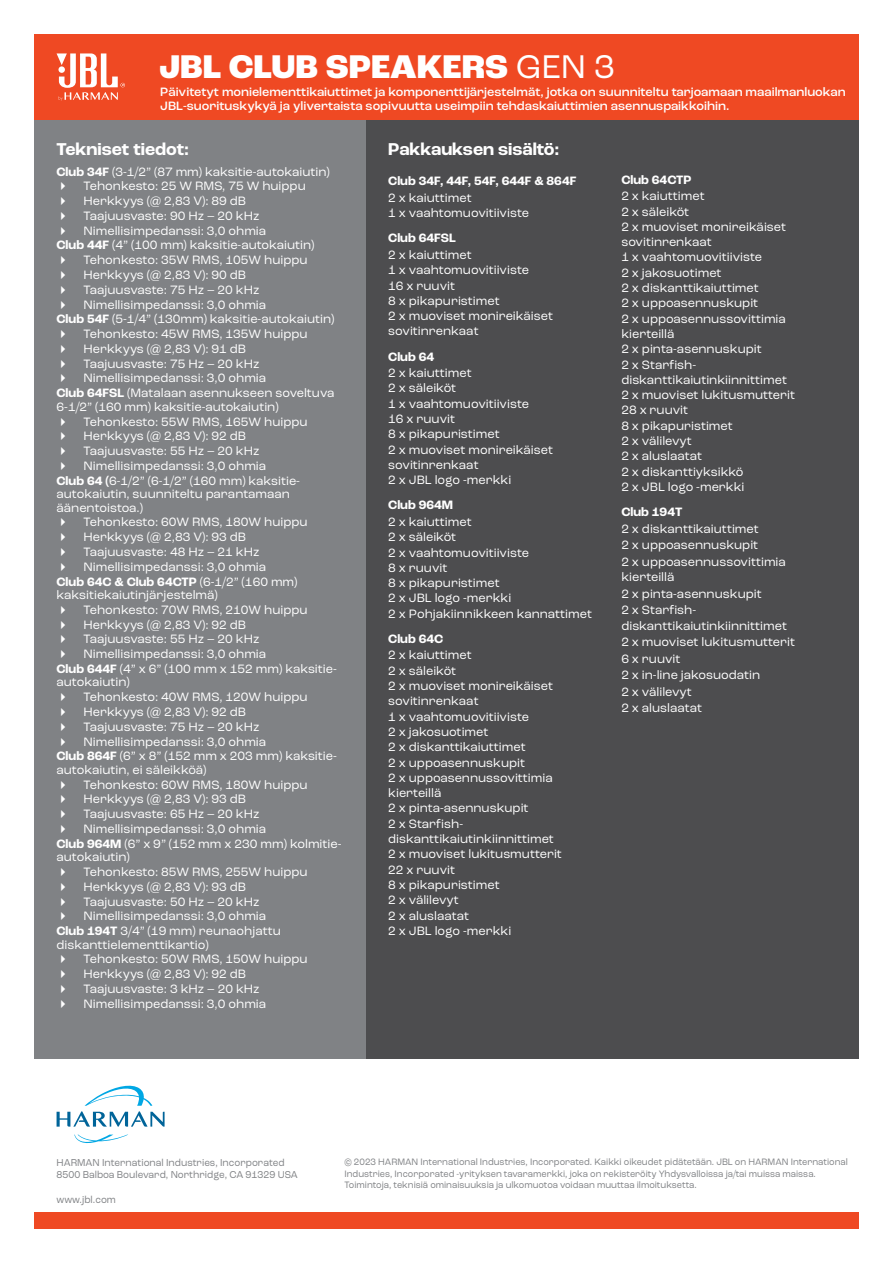
<style>
.page{position:relative;width:893px;height:1263px;background:#fff}
.page>*{position:absolute;margin:0;border:0;box-sizing:border-box;transform-origin:0 0}
.t1{font:800 34.5px "Roc Grotesk";color:#fff}
.t2{font:700 18px "Roc Grotesk";color:#fff}
.t3{font:12.75px/15.3px "Roc Grotesk";color:#fff}
.t4{font:500 12.75px/13.5px "Roc Grotesk";color:#fff}
.t5{font:700 12.75px "Roc Grotesk";color:#fff}
.t6{font:10.5px/12.6px "Roc Grotesk";color:#808285;scale:.94 1}
.t7{font:9.75px/11.7px "Roc Grotesk";color:#808285;scale:.94 1}
.s1{font-weight:400}
.s2{font-weight:700}
</style>
<div class="page">
<div style="left:34px;top:1213px;width:825px;height:16px;background:#ef4923"></div>
<div style="left:366px;top:119px;width:493px;height:940px;background:#4d4d4f"></div>
<div style="left:34px;top:119px;width:332px;height:940px;background:#808285"></div>
<svg style="left:74px;top:1134px;width:54px;height:9px"></svg>
<svg style="left:57px;top:1085px;width:108px;height:42px"></svg>
<div style="left:34px;top:34px;width:825px;height:85px;background:#ef4923"></div>
<svg style="left:57px;top:53px;width:68px;height:48px"></svg>
<h1 class="t1" style="left:159px;top:45px;width:457px">JBL CLUB SPEAKERS <span class="s1">GEN 3</span></h1>
<p class="t4" style="left:160px;top:85px;width:687px">Päivitetyt monielementtikaiuttimet ja komponenttijärjestelmät, jotka on suunniteltu tarjoamaan maailmanluokan<br>JBL-suorituskykyä ja ylivertaista sopivuutta useimpiin tehdaskaiuttimien asennuspaikkoihin.</p>
<h2 class="t2" style="left:57px;top:138px;width:134px">Tekniset tiedot:</h2>
<p class="t3" style="left:57px;top:164px;width:275px"><span class="s2">Club 34F</span> (3-1/2” (87 mm) kaksitie-autokaiutin)</p>
<p class="t3" style="left:84px;top:178px;width:224px">Tehonkesto: 25 W RMS, 75 W huippu</p>
<p class="t3" style="left:84px;top:193px;width:164px">Herkkyys (@ 2,83 V): 89 dB</p>
<p class="t3" style="left:84px;top:208px;width:177px">Taajuusvaste: 90 Hz – 20 kHz</p>
<p class="t3" style="left:84px;top:223px;width:184px">Nimellisimpedanssi: 3,0 ohmia</p>
<p class="t3" style="left:57px;top:238px;width:259px"><span class="s2">Club 44F</span> (4” (100 mm) kaksitie-autokaiutin)</p>
<p class="t3" style="left:84px;top:252px;width:226px">Tehonkesto: 35W RMS, 105W huippu</p>
<p class="t3" style="left:84px;top:267px;width:164px">Herkkyys (@ 2,83 V): 90 dB</p>
<p class="t3" style="left:84px;top:282px;width:177px">Taajuusvaste: 75 Hz – 20 kHz</p>
<p class="t3" style="left:84px;top:297px;width:184px">Nimellisimpedanssi: 3,0 ohmia</p>
<p class="t3" style="left:57px;top:311px;width:280px"><span class="s2">Club 54F</span> (5-1/4” (130mm) kaksitie-autokaiutin)</p>
<p class="t3" style="left:84px;top:326px;width:226px">Tehonkesto: 45W RMS, 135W huippu</p>
<p class="t3" style="left:84px;top:341px;width:164px">Herkkyys (@ 2,83 V): 91 dB</p>
<p class="t3" style="left:84px;top:356px;width:177px">Taajuusvaste: 75 Hz – 20 kHz</p>
<p class="t3" style="left:84px;top:371px;width:184px">Nimellisimpedanssi: 3,0 ohmia</p>
<p class="t3" style="left:57px;top:385px;width:280px"><span class="s2">Club 64FSL</span> (Matalaan asennukseen soveltuva</p>
<p class="t3" style="left:57px;top:399px;width:224px">6-1/2” (160 mm) kaksitie-autokaiutin)</p>
<p class="t3" style="left:84px;top:414px;width:226px">Tehonkesto: 55W RMS, 165W huippu</p>
<p class="t3" style="left:84px;top:428px;width:164px">Herkkyys (@ 2,83 V): 92 dB</p>
<p class="t3" style="left:84px;top:443px;width:177px">Taajuusvaste: 55 Hz – 20 kHz</p>
<p class="t3" style="left:84px;top:458px;width:184px">Nimellisimpedanssi: 3,0 ohmia</p>
<p class="t3" style="left:57px;top:473px;width:245px"><span class="s2">Club 64 (</span>6-1/2” (6-1/2” (160 mm) kaksitie-</p>
<p class="t3" style="left:57px;top:487px;width:235px;line-height:13.5px">autokaiutin, suunniteltu parantamaan äänentoistoa.)</p>
<p class="t3" style="left:84px;top:515px;width:226px">Tehonkesto: 60W RMS, 180W huippu</p>
<p class="t3" style="left:84px;top:529px;width:164px">Herkkyys (@ 2,83 V): 93 dB</p>
<p class="t3" style="left:84px;top:544px;width:177px">Taajuusvaste: 48 Hz – 21 kHz</p>
<p class="t3" style="left:84px;top:559px;width:184px">Nimellisimpedanssi: 3,0 ohmia</p>
<p class="t5" style="left:57px;top:573px;width:243px">Club 64C &amp; Club 64CTP <span class="s1">(6-1/2” (160 mm)</span></p>
<p class="t3" style="left:57px;top:587px;width:163px">kaksitiekaiutinjärjestelmä)</p>
<p class="t3" style="left:84px;top:602px;width:226px">Tehonkesto: 70W RMS, 210W huippu</p>
<p class="t3" style="left:84px;top:617px;width:164px">Herkkyys (@ 2,83 V): 92 dB</p>
<p class="t3" style="left:84px;top:631px;width:177px">Taajuusvaste: 55 Hz – 20 kHz</p>
<p class="t3" style="left:84px;top:646px;width:184px">Nimellisimpedanssi: 3,0 ohmia</p>
<p class="t3" style="left:57px;top:661px;width:282px"><span class="s2">Club 644F</span> (4” x 6” (100 mm x 152 mm) kaksitie-</p>
<p class="t3" style="left:57px;top:675px;width:75px">autokaiutin)</p>
<p class="t3" style="left:84px;top:689px;width:226px">Tehonkesto: 40W RMS, 120W huippu</p>
<p class="t3" style="left:84px;top:704px;width:164px">Herkkyys (@ 2,83 V): 92 dB</p>
<p class="t3" style="left:84px;top:719px;width:177px">Taajuusvaste: 75 Hz – 20 kHz</p>
<p class="t3" style="left:84px;top:734px;width:184px">Nimellisimpedanssi: 3,0 ohmia</p>
<p class="t3" style="left:57px;top:748px;width:282px"><span class="s2">Club 864F</span> (6” x 8” (152 mm x 203 mm) kaksitie-</p>
<p class="t3" style="left:57px;top:762px;width:151px">autokaiutin, ei säleikköä)</p>
<p class="t3" style="left:84px;top:777px;width:226px">Tehonkesto: 60W RMS, 180W huippu</p>
<p class="t3" style="left:84px;top:791px;width:164px">Herkkyys (@ 2,83 V): 93 dB</p>
<p class="t3" style="left:84px;top:806px;width:177px">Taajuusvaste: 65 Hz – 20 kHz</p>
<p class="t3" style="left:84px;top:821px;width:184px">Nimellisimpedanssi: 3,0 ohmia</p>
<p class="t3" style="left:57px;top:836px;width:286px"><span class="s2">Club 964M</span> (6” x 9” (152 mm x 230 mm) kolmitie-</p>
<p class="t3" style="left:57px;top:849px;width:75px">autokaiutin)</p>
<p class="t3" style="left:84px;top:864px;width:226px">Tehonkesto: 85W RMS, 255W huippu</p>
<p class="t3" style="left:84px;top:879px;width:164px">Herkkyys (@ 2,83 V): 93 dB</p>
<p class="t3" style="left:84px;top:894px;width:177px">Taajuusvaste: 50 Hz – 20 kHz</p>
<p class="t3" style="left:84px;top:908px;width:184px">Nimellisimpedanssi: 3,0 ohmia</p>
<p class="t3" style="left:57px;top:923px;width:226px"><span class="s2">Club 194T</span> 3/4” (19 mm) reunaohjattu</p>
<p class="t3" style="left:84px;top:937px;width:226px;line-height:14.9px;text-indent:-27px">diskanttielementtikartio)<br>Tehonkesto: 50W RMS, 150W huippu<br>Herkkyys (@ 2,83 V): 92 dB<br>Taajuusvaste: 3 kHz – 20 kHz<br>Nimellisimpedanssi: 3,0 ohmia</p>
<h2 class="t2" style="left:388px;top:138px;width:173px">Pakkauksen sisältö:</h2>
<p class="t5" style="left:388px;top:173px;width:190px">Club 34F, 44F, 54F, 644F &amp; 864F</p>
<p class="t3" style="left:388px;top:190px;width:142px">2 x kaiuttimet<br>1 x vaahtomuovitiiviste</p>
<p class="t5" style="left:388px;top:230px;width:69px">Club 64FSL</p>
<p class="t3" style="left:388px;top:247px;width:166px">2 x kaiuttimet<br>1 x vaahtomuovitiiviste<br>16 x ruuvit<br>8 x pikapuristimet<br>2 x muoviset monireikäiset sovitinrenkaat</p>
<p class="t5" style="left:388px;top:348px;width:47px">Club 64</p>
<p class="t3" style="left:388px;top:365px;width:166px">2 x kaiuttimet<br>2 x säleiköt<br>1 x vaahtomuovitiiviste<br>16 x ruuvit<br>8 x pikapuristimet<br>2 x muoviset monireikäiset sovitinrenkaat<br>2 x JBL logo -merkki</p>
<p class="t5" style="left:388px;top:497px;width:66px">Club 964M</p>
<p class="t3" style="left:388px;top:514px;width:205px">2 x kaiuttimet<br>2 x säleiköt<br>2 x vaahtomuovitiiviste<br>8 x ruuvit<br>8 x pikapuristimet<br>2 x JBL logo -merkki<br>2 x Pohjakiinnikkeen kannattimet</p>
<p class="t5" style="left:388px;top:631px;width:57px">Club 64C</p>
<p class="t3" style="left:388px;top:647px;width:175px">2 x kaiuttimet<br>2 x säleiköt<br>2 x muoviset monireikäiset sovitinrenkaat<br>1 x vaahtomuovitiiviste<br>2 x jakosuotimet<br>2 x diskanttikaiuttimet<br>2 x uppoasennuskupit<br>2 x uppoasennussovittimia kierteillä<br>2 x pinta-asennuskupit<br>2 x Starfish&shy;diskanttikaiutinkiinnittimet<br>2 x muoviset lukitusmutterit<br>22 x ruuvit<br>8 x pikapuristimet<br>2 x välilevyt<br>2 x aluslaatat<br>2 x JBL logo -merkki</p>
<p class="t5" style="left:621px;top:172px;width:72px">Club 64CTP</p>
<p class="t3" style="left:621px;top:188px;width:175px">2 x kaiuttimet<br>2 x säleiköt<br>2 x muoviset monireikäiset sovitinrenkaat<br>1 x vaahtomuovitiiviste<br>2 x jakosuotimet<br>2 x diskanttikaiuttimet<br>2 x uppoasennuskupit<br>2 x uppoasennussovittimia kierteillä<br>2 x pinta-asennuskupit<br>2 x Starfish&shy;diskanttikaiutinkiinnittimet<br>2 x muoviset lukitusmutterit<br>28 x ruuvit<br>8 x pikapuristimet<br>2 x välilevyt<br>2 x aluslaatat<br>2 x diskanttiyksikkö<br>2 x JBL logo -merkki</p>
<p class="t5" style="left:621px;top:504px;width:62px">Club 194T</p>
<p class="t3" style="left:621px;top:520px;width:166px;line-height:16.6px">2 x diskanttikaiuttimet<br>2 x uppoasennuskupit<br>2 x uppoasennussovittimia</p>
<p class="t3" style="left:621px;top:569px;width:142px;line-height:16.5px">kierteillä<br>2 x pinta-asennuskupit<br>2 x Starfish-</p>
<p class="t3" style="left:621px;top:617px;width:175px;line-height:16.5px">diskanttikaiutinkiinnittimet<br>2 x muoviset lukitusmutterit<br>6 x ruuvit<br>2 x in-line jakosuodatin<br>2 x välilevyt<br>2 x aluslaatat</p>
<p class="t6" style="left:57px;top:1156px;width:258px">HARMAN International Industries, Incorporated<br>8500 Balboa Boulevard, Northridge, CA 91329 USA</p>
<p class="t6" style="left:57px;top:1193px;width:65px">www.jbl.com</p>
<p class="t7" style="left:344px;top:1156px;width:537px">© 2023 HARMAN International Industries, Incorporated. Kaikki oikeudet pidätetään. JBL on HARMAN International<br>Industries, Incorporated -yrityksen tavaramerkki, joka on rekisteröity Yhdysvalloissa ja/tai muissa maissa.<br>Toimintoja, teknisiä ominaisuuksia ja ulkomuotoa voidaan muuttaa ilmoituksetta.</p>
</div>
